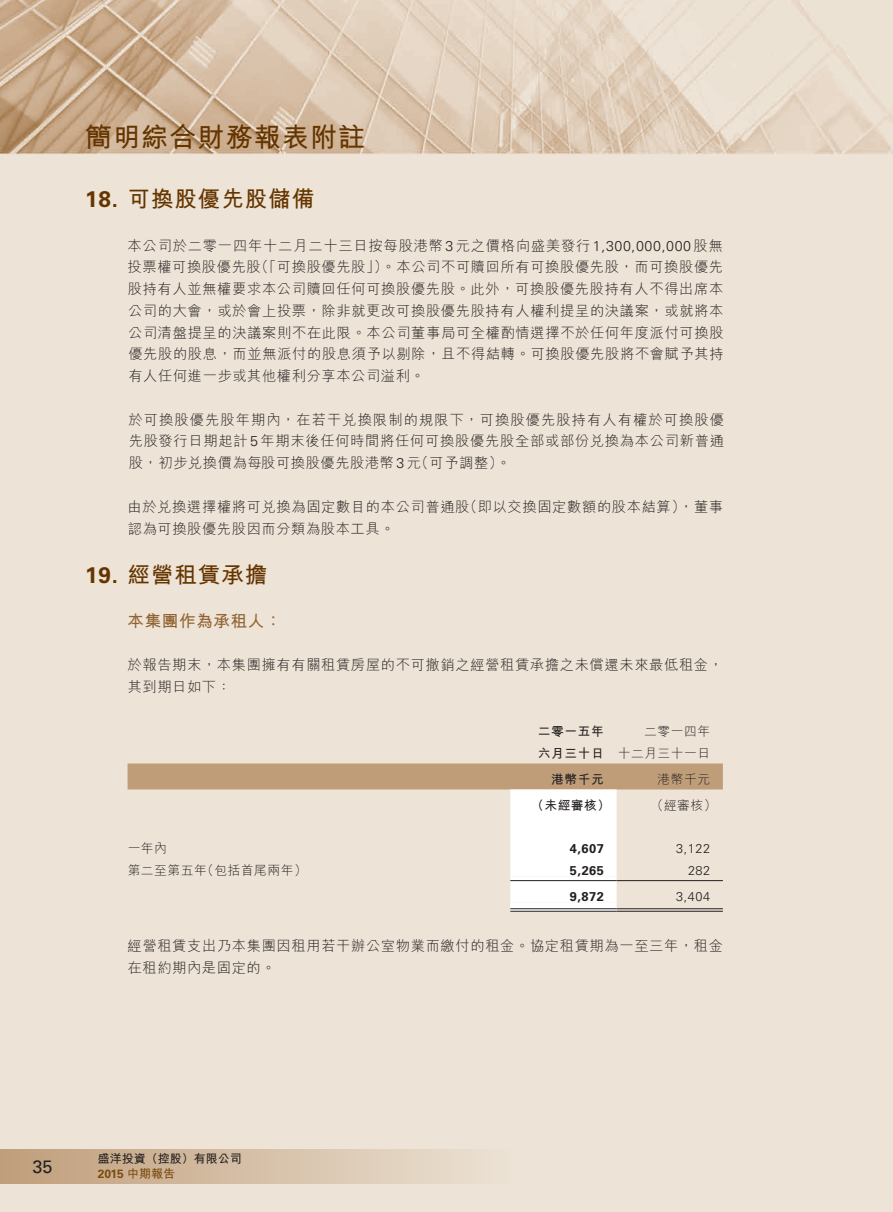
<style>
.page{position:relative;width:893px;height:1212px;background:#fff}
.page>*{position:absolute;margin:0;border:0;box-sizing:border-box;transform-origin:0 0}
.t1{font:700 27px "M Hei HK";letter-spacing:.04em;color:#653500}
.t2{font:700 22.5px "M Hei HK";letter-spacing:.04em;color:#653500}
.t3{font:18px "Univers";color:#231f20}
.t4{font:700 16.5px "M Hei HK";letter-spacing:.04em;color:#906332}
.t5{font:300 14.25px/21.8px "M Hei HK";letter-spacing:.045em;color:#231f20}
.t6{font:300 12.75px "M Hei HK";letter-spacing:.04em;color:#231f20}
.t7{font:700 12.75px "M Hei HK";letter-spacing:.04em;color:#231f20}
.t8{font:700 12.75px "Univers";letter-spacing:.04em;color:#231f20}
.t9{font:300 12.75px "Univers";letter-spacing:.04em;color:#231f20}
.t10{font:700 12px "M Hei HK";color:#231f20}
.t11{font:700 12px "Univers";color:#7b4c0f}
.s1{font-family:"Univers"}
.s2{font-family:"M Hei HK"}
</style>
<div class="page">
<img style="left:0;top:0;width:893px;height:1212px">
<div style="left:0;top:1149px;width:512px;height:35px;background:linear-gradient(to right,#c09e7b,#ece2d4)"></div>
<svg style="left:128px;top:763px;width:595px;height:148px;background:#e7dacb"></svg>
<hr style="left:510px;top:880px;width:107px;height:1px;background:#231f20">
<hr style="left:617px;top:880px;width:106px;height:1px;background:#231f20">
<hr style="left:510px;top:908px;width:107px;height:1px;background:#231f20">
<hr style="left:510px;top:911px;width:107px;height:1px;background:#231f20">
<hr style="left:617px;top:908px;width:106px;height:1px;background:#231f20">
<hr style="left:617px;top:911px;width:106px;height:1px;background:#231f20">
<h1 class="t1" style="left:85px;top:118px;width:282px">簡明綜合財務報表附註</h1>
<h2 class="t2" style="left:85px;top:183px;width:231px"><span class="s1">18.</span> 可換股優先股儲備</h2>
<p class="t5" style="left:128px;top:234px;width:597px;text-align:right">本公司於二零一四年十二月二十三日按每股港幣<span class="s1">3</span> 元之價格向盛美發行 <span class="s1">1,300,000,000</span> 股無（「可換股優先股」）。本公司不可贖回所有可換股優先股，而可換股優先</p>
<p class="t5" style="left:128px;top:256px;width:598px">投票權可換股優先股<br>股持有人並無權要求本公司贖回任何可換股優先股。此外，可換股優先股持有人不得出席本公司的大會，或於會上投票，除非就更改可換股優先股持有人權利提呈的決議案，或就將本公司清盤提呈的決議案則不在此限。本公司董事局可全權酌情選擇不於任何年度派付可換股優先股的股息，而並無派付的股息須予以剔除，且不得結轉。可換股優先股將不會賦予其持有人任何進一步或其他權利分享本公司溢利。</p>
<p class="t5" style="left:129px;top:408px;width:597px;text-align:justify">於可換股優先股年期內，在若干兌換限制的規限下，可換股優先股持有人有權於可換股優先股發行日期起計<span class="s1">5</span> 年期末後任何時間將任何可換股優先股全部或部份兌換為本公司新普通股，初步兌換價為每股可換股優先股港幣<span class="s1">3</span> （元可予調整。(</p>
<p class="t5" style="left:463px;top:495px;width:262px">（即以交換固定數額的股本結算，）董事</p>
<p class="t5" style="left:128px;top:495px;width:343px">由於兌換選擇權將可兌換為固定數目的本公司普通股認為可換股優先股因而分類為股本工具。</p>
<h2 class="t2" style="left:85px;top:559px;width:184px"><span class="s1">19.</span> 經營租賃承擔</h2>
<p class="t4" style="left:128px;top:609px;width:156px">本集團作為承租人：</p>
<p class="t5" style="left:128px;top:654px;width:597px">於報告期末，本集團擁有有關租賃房屋的不可撤銷之經營租賃承擔之未償還未來最低租金，其到期日如下：</p>
<p class="t6" style="left:644px;top:722px;width:67px">二零一四年</p>
<p class="t7" style="left:538px;top:722px;width:67px">二零一五年</p>
<p class="t7" style="left:538px;top:744px;width:67px">六月三十日</p>
<p class="t6" style="left:618px;top:744px;width:94px">十二月三十一日</p>
<p class="t7" style="left:551px;top:770px;width:54px">港幣千元</p>
<p class="t6" style="left:658px;top:770px;width:54px">港幣千元</p>
<p class="t7" style="left:531px;top:796px;width:81px">（未經審核）</p>
<p class="t6" style="left:651px;top:796px;width:67px">（經審核(</p>
<p class="t6" style="left:128px;top:839px;width:41px">一年內</p>
<p class="t8" style="left:570px;top:841px;width:36px">4,607</p>
<p class="t9" style="left:676px;top:841px;width:36px">3,122</p>
<p class="t6" style="left:201px;top:861px;width:107px">（包括首尾兩年(</p>
<p class="t6" style="left:128px;top:861px;width:81px">第二至第五年</p>
<p class="t8" style="left:570px;top:863px;width:36px">5,265</p>
<p class="t9" style="left:688px;top:863px;width:24px">282</p>
<p class="t8" style="left:570px;top:889px;width:36px">9,872</p>
<p class="t5" style="left:128px;top:935px;width:597px">經營租賃支出乃本集團因租用若干辦公室物業而繳付的租金。協定租賃期為一至三年，租金在租約期內是固定的。</p>
<p class="t9" style="left:676px;top:889px;width:36px">3,404</p>
<p class="t10" style="left:98px;top:1150px;width:146px">盛洋投資（控股）有限公司</p>
<p class="t3" style="left:33px;top:1156px;width:22px">35</p>
<p class="t11" style="left:98px;top:1166px;width:79px">2015 <span class="s2">中期報告</span></p>
</div>
